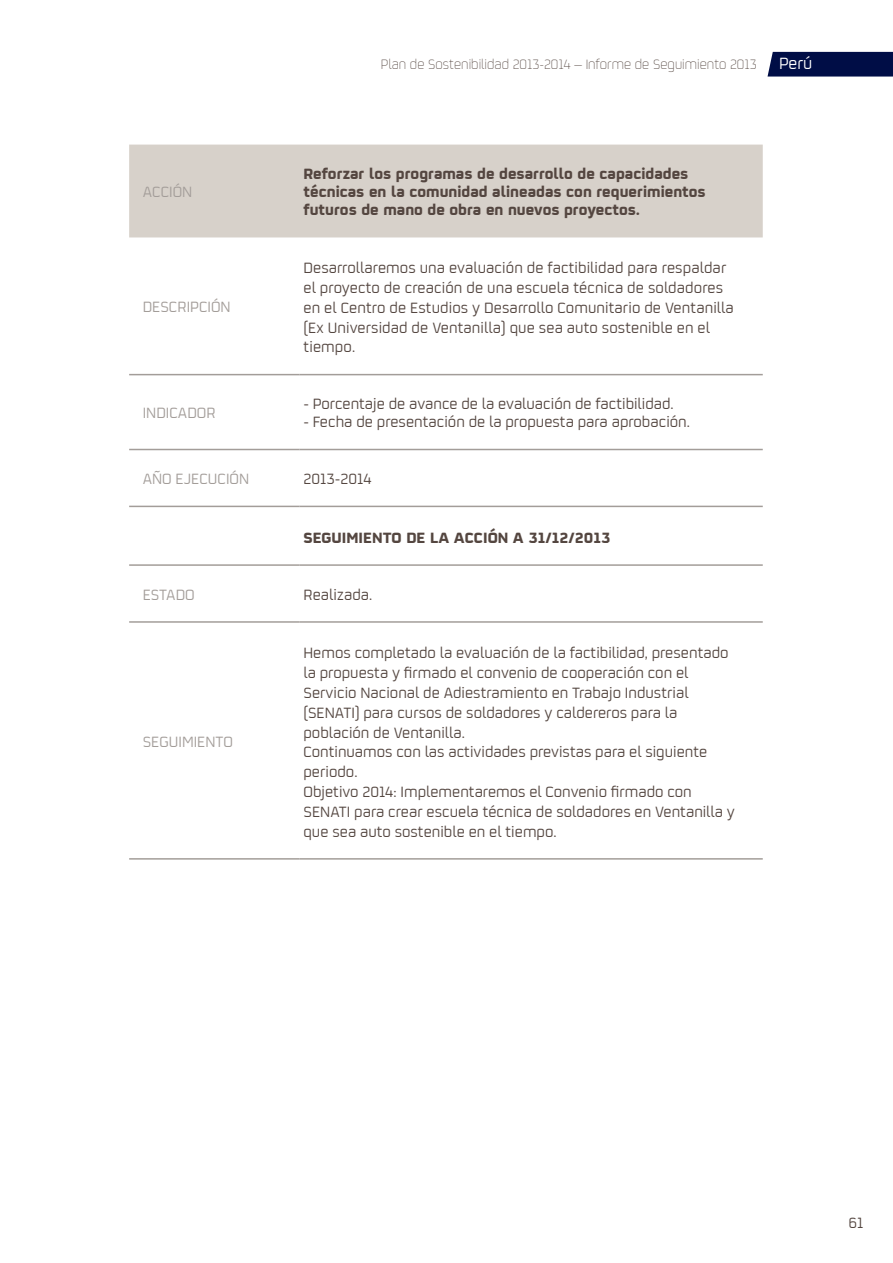
<style>
.page{position:relative;width:893px;height:1263px;background:#fff}
.page>*{position:absolute;margin:0;border:0;box-sizing:border-box;transform-origin:0 0}
.t1{font:16.5px/19.8px "Repsol";color:#544640}
.t2{font:700 16.5px/18px "Repsol";color:#544640}
.t3{font:16.5px "Repsol";color:#a39d99}
.t4{font:300 15px "Repsol";color:#544640}
.s1{font-weight:400;font-size:18px;color:#fff}
</style>
<div class="page">
<div style="left:767px;top:52px;width:126px;height:25px;background:#000d46"></div>
<div style="left:129px;top:145px;width:634px;height:92px;background:#d7d1ca"></div>
<hr style="left:129px;top:374px;width:170px;height:1px;background:#a39d99">
<hr style="left:299px;top:374px;width:464px;height:1px;background:#a39d99">
<hr style="left:129px;top:449px;width:170px;height:1px;background:#a39d99">
<hr style="left:299px;top:449px;width:464px;height:1px;background:#a39d99">
<hr style="left:129px;top:506px;width:170px;height:1px;background:#a39d99">
<hr style="left:299px;top:506px;width:464px;height:1px;background:#a39d99">
<hr style="left:129px;top:564px;width:170px;height:2px;background:#a39d99">
<hr style="left:299px;top:564px;width:464px;height:2px;background:#a39d99">
<hr style="left:129px;top:621px;width:170px;height:2px;background:#a39d99">
<hr style="left:299px;top:621px;width:464px;height:2px;background:#a39d99">
<hr style="left:129px;top:858px;width:170px;height:2px;background:#a39d99">
<hr style="left:299px;top:858px;width:464px;height:2px;background:#a39d99">
<p class="t3" style="left:143px;top:181px;width:51px">ACCIÓN</p>
<p class="t3" style="left:143px;top:295px;width:90px">DESCRIPCIÓN</p>
<p class="t3" style="left:143px;top:402px;width:74px">INDICADOR</p>
<p class="t4" style="left:381px;top:54px;width:433px">Plan de Sostenibilidad 2013-2014 – Informe de Seguimiento 2013 <span class="s1">Perú</span></p>
<p class="t2" style="left:303px;top:163px;width:404px">Reforzar los programas de desarrollo de capacidades técnicas en la comunidad alineadas con requerimientos futuros de mano de obra en nuevos proyectos.</p>
<p class="t1" style="left:303px;top:257px;width:432px">Desarrollaremos una evaluación de factibilidad para respaldar el proyecto de creación de una escuela técnica de soldadores en el Centro de Estudios y Desarrollo Comunitario de Ventanilla (Ex Universidad de Ventanilla) que sea auto sostenible en el tiempo.</p>
<p class="t1" style="left:303px;top:393px;width:372px">- Porcentaje de avance de la evaluación de factibilidad.</p>
<p class="t1" style="left:303px;top:411px;width:388px">- Fecha de presentación de la propuesta para aprobación.</p>
<p class="t3" style="left:143px;top:468px;width:108px">AÑO EJECUCIÓN</p>
<p class="t1" style="left:303px;top:468px;width:70px">2013-2014</p>
<p class="t2" style="left:303px;top:526px;width:308px">SEGUIMIENTO DE LA ACCIÓN A 31/12/2013</p>
<p class="t3" style="left:143px;top:583px;width:53px">ESTADO</p>
<p class="t1" style="left:303px;top:583px;width:70px">Realizada.</p>
<p class="t3" style="left:143px;top:730px;width:92px">SEGUIMIENTO</p>
<p class="t1" style="left:303px;top:642px;width:427px">Hemos completado la evaluación de la factibilidad, presentado la propuesta y firmado el convenio de cooperación con el Servicio Nacional de Adiestramiento en Trabajo Industrial (SENATI) para cursos de soldadores y caldereros para la población de Ventanilla.</p>
<p class="t1" style="left:303px;top:741px;width:405px">Continuamos con las actividades previstas para el siguiente periodo.</p>
<p class="t1" style="left:303px;top:781px;width:433px">Objetivo 2014: Implementaremos el Convenio firmado con<br>SENATI para crear escuela técnica de soldadores en Ventanilla y que sea auto sostenible en el tiempo.</p>
<p class="t1" style="left:848px;top:1211px;width:17px">61</p>
</div>
